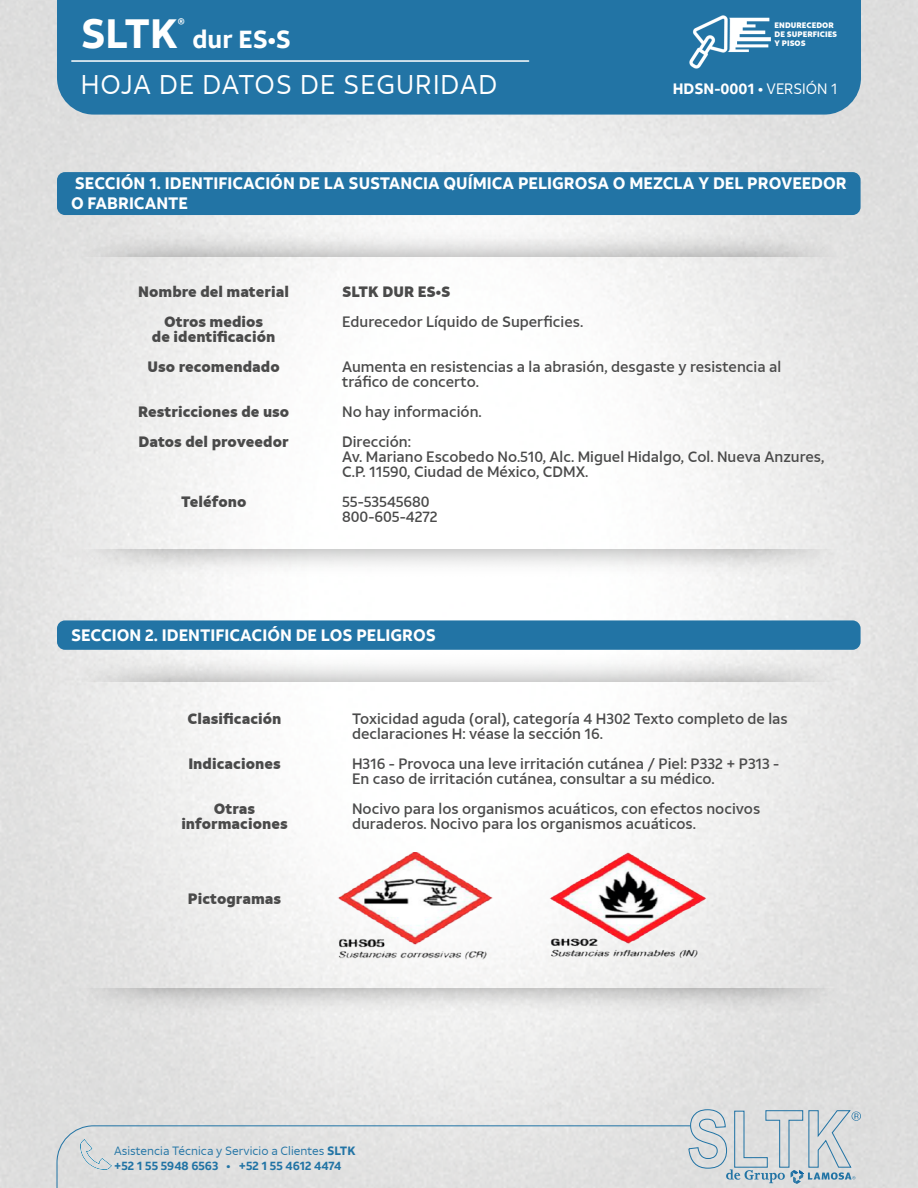
<style>
.page{position:relative;width:918px;height:1188px;background:#fff}
.page>*{position:absolute;margin:0;border:0;box-sizing:border-box;transform-origin:0 0}
.t1{font:700 40.8px "ATT Aleck Sans";color:#fff}
.t2{font:27px "ATT Aleck Sans";letter-spacing:.04em;color:#fff}
.t3{font:700 24.6px "ATT Aleck Sans";color:#fff}
.t4{font:700 16.5px/19.5px "ATT Aleck Sans";color:#fff}
.t5{font:500 15px/15px "ATT Aleck Sans";color:#4a4a4a}
.t6{font:900 15px/30px "ATT Aleck Sans";color:#4a4a4a;text-align:center}
.t7{font:700 15px "ATT Aleck Sans";color:#fff}
.t8{font:12px/14.4px "ATT Aleck Sans";color:#2274a5}
.t9{font:700 11.4px "ATT Aleck Sans";color:#fff}
.t10{font:900 7.95px/8.7px "ATT Aleck Sans";color:#fff}
.s1{font-weight:400}
.s2{font-weight:700}
</style>
<div class="page">
<div style="left:57px;top:0;width:804px;height:115px;background:#2274a5"></div>
<svg style="left:56px;top:1109px;width:805px;height:79px"></svg>
<img style="left:690px;top:16px;width:80px;height:53px">
<hr style="left:72px;top:60px;width:457px;height:2px;background:#fff">
<div style="left:57px;top:172px;width:804px;height:43px;background:#2274a5;border-radius:8px"></div>
<div style="left:57px;top:620px;width:804px;height:30px;background:#2274a5;border-radius:8px"></div>
<img style="left:337px;top:852px;width:371px;height:108px">
<h1 class="t1" style="left:81px;top:7px;width:99px">SLTK</h1>
<p class="t9" style="left:178px;top:16px;width:8px">®</p>
<h3 class="t3" style="left:192px;top:24px;width:100px">dur ES•S</h3>
<p class="t10" style="left:775px;top:21px;width:64px">ENDURECEDOR<br>DE SUPERFICIES<br>Y PISOS</p>
<h2 class="t2" style="left:81px;top:68px;width:418px">HOJA DE DATOS DE SEGURIDAD</h2>
<p class="t7" style="left:673px;top:79px;width:166px">HDSN-0001 • <span class="s1">VERSIÓN 1</span></p>
<p class="t4" style="left:71px;top:174px;width:777px">SECCIÓN 1. IDENTIFICACIÓN DE LA SUSTANCIA QUÍMICA PELIGROSA O MEZCLA Y DEL PROVEEDOR<br>O FABRICANTE</p>
<p class="t6" style="left:138px;top:276px;width:152px">Nombre del material<br>Otros medios</p>
<p class="t6" style="left:148px;top:321px;width:134px;text-align:left">de identificación<br>Uso recomendado</p>
<p class="t6" style="left:138px;top:396px;width:153px;text-align:left">Restricciones de uso<br>Datos del proveedor</p>
<p class="t6" style="left:181px;top:486px;width:67px">Teléfono</p>
<p class="t6" style="left:342px;top:276px;width:110px">SLTK DUR ES•S</p>
<p class="t5" style="left:342px;top:314px;width:243px">Edurecedor Líquido de Superficies.</p>
<p class="t5" style="left:342px;top:359px;width:440px">Aumenta en resistencias a la abrasión, desgaste y resistencia al tráfico de concerto.</p>
<p class="t5" style="left:342px;top:396px;width:141px;line-height:30px">No hay información.<br>Dirección:</p>
<p class="t5" style="left:342px;top:449px;width:484px">Av. Mariano Escobedo No.510, Alc. Miguel Hidalgo, Col. Nueva Anzures,<br>C.P. 11590, Ciudad de México, CDMX.</p>
<p class="t5" style="left:342px;top:494px;width:97px">55-53545680<br>800-605-4272</p>
<p class="t4" style="left:71px;top:626px;width:366px">SECCION 2. IDENTIFICACIÓN DE LOS PELIGROS</p>
<p class="t6" style="left:188px;top:703px;width:95px">Clasificación</p>
<p class="t6" style="left:188px;top:748px;width:94px">Indicaciones</p>
<p class="t6" style="left:181px;top:801px;width:108px;line-height:15px">Otras informaciones</p>
<p class="t6" style="left:188px;top:883px;width:95px">Pictogramas</p>
<p class="t5" style="left:352px;top:711px;width:437px">Toxicidad aguda (oral), categoría 4 H302 Texto completo de las declaraciones H: véase la sección 16.</p>
<p class="t5" style="left:352px;top:756px;width:429px">H316 - Provoca una leve irritación cutánea / Piel: P332 + P313 -<br>En caso de irritación cutánea, consultar a su médico.</p>
<p class="t5" style="left:352px;top:801px;width:410px">Nocivo para los organismos acuáticos, con efectos nocivos duraderos. Nocivo para los organismos acuáticos.</p>
<p class="t8" style="left:114px;top:1144px;width:243px">Asistencia Técnica y Servicio a Clientes <span class="s2">SLTK +52 1 55 5948 6563 • +52 1 55 4612 4474</span></p>
</div>
